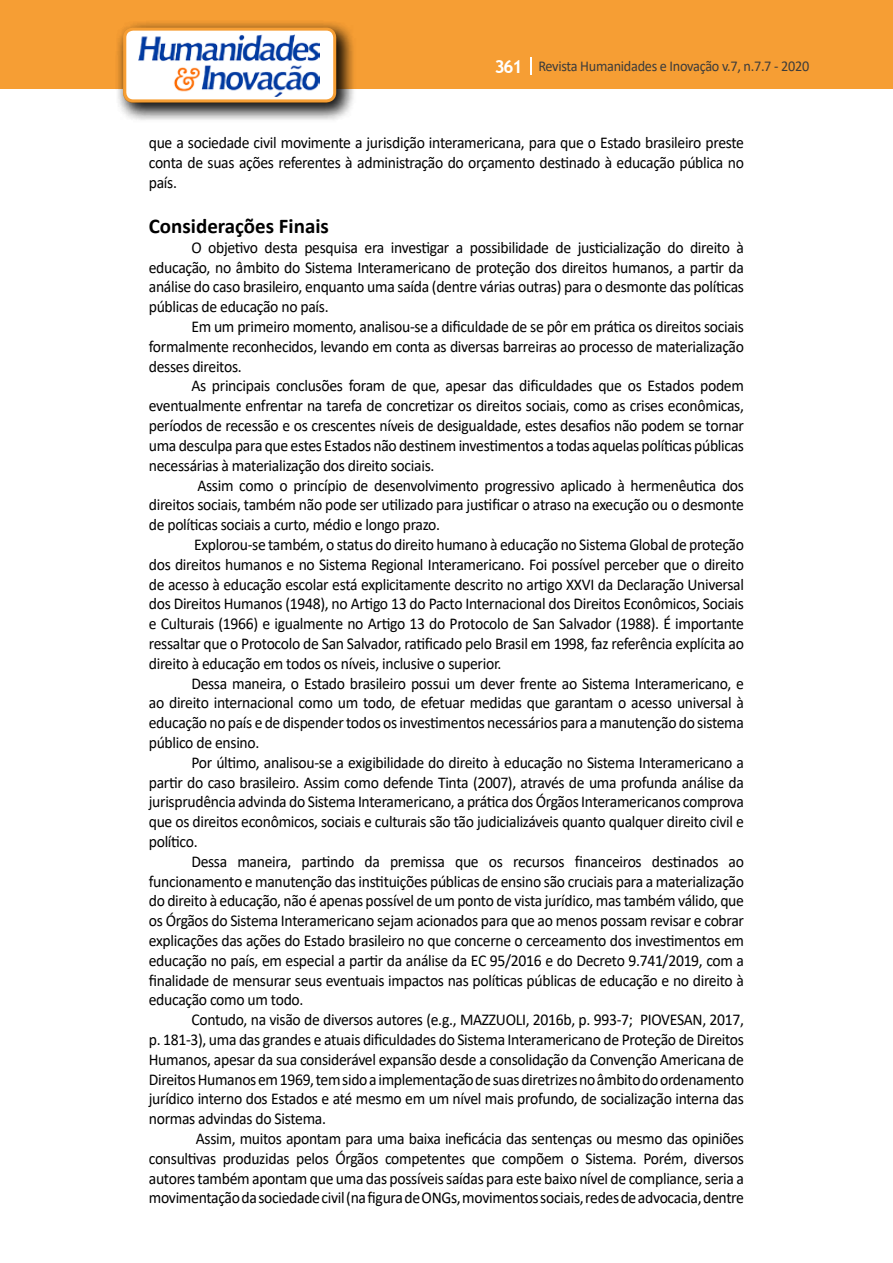
<style>
.page{position:relative;width:893px;height:1263px;background:#fff}
.page>*{position:absolute;margin:0;border:0;box-sizing:border-box;transform-origin:0 0}
.t1{font:700 21px "Calibri";color:#000}
.t2{font:16.5px/19.8px "Calibri";letter-spacing:-.02em;color:#000;text-align:justify;scale:.95 1}
.t3{font:15px "Calibri";letter-spacing:-.02em;color:#3c3c3b;scale:.95 1}
.s1{font-family:"Trebuchet MS";font-weight:700;font-size:18px;color:#fff}
</style>
<div class="page">
<div style="left:0;top:0;width:893px;height:88px;background:#f69e34"></div>
<svg style="left:530px;top:57px;width:2px;height:18px"></svg>
<div style="left:115px;top:19px;width:241px;height:103px;background:#000;opacity:.75"></div>
<div style="left:125px;top:29px;width:210px;height:72px;background:#fff;border-radius:9px"></div>
<img style="left:139px;top:35px;width:180px;height:62px">
<div style="left:123px;top:28px;width:213px;height:74px;border:3px solid #f69e34;border-radius:9px"></div>
<p class="t3" style="left:495px;top:56px;width:333px"><span class="s1">361</span> Revista Humanidades e Inovação v.7, n.7.7 - 2020</p>
<p class="t2" style="left:149px;top:133px;width:628px">que a sociedade civil movimente a jurisdição interamericana, para que o Estado brasileiro preste conta de suas ações referentes à administração do orçamento destinado à educação pública no país.</p>
<p class="t1" style="left:149px;top:211px;width:182px">Considerações Finais</p>
<p class="t2" style="left:149px;top:237px;width:628px;text-indent:43px">O objetivo desta pesquisa era investigar a possibilidade de justicialização do direito à educação, no âmbito do Sistema Interamericano de proteção dos direitos humanos, a partir da análise do caso brasileiro, enquanto uma saída (dentre várias outras) para o desmonte das políticas públicas de educação no país.</p>
<p class="t2" style="left:149px;top:316px;width:628px;text-indent:43px">Em um primeiro momento, analisou-se a dificuldade de se pôr em prática os direitos sociais formalmente reconhecidos, levando em conta as diversas barreiras ao processo de materialização desses direitos.</p>
<p class="t2" style="left:149px;top:376px;width:628px;text-indent:43px">As principais conclusões foram de que, apesar das dificuldades que os Estados podem eventualmente enfrentar na tarefa de concretizar os direitos sociais, como as crises econômicas, períodos de recessão e os crescentes níveis de desigualdade, estes desafios não podem se tornar uma desculpa para que estes Estados não destinem investimentos a todas aquelas políticas públicas necessárias à materialização dos direito sociais.</p>
<p class="t2" style="left:149px;top:475px;width:628px;text-indent:49px">Assim como o princípio de desenvolvimento progressivo aplicado à hermenêutica dos direitos sociais, também não pode ser utilizado para justificar o atraso na execução ou o desmonte de políticas sociais a curto, médio e longo prazo.</p>
<p class="t2" style="left:149px;top:534px;width:628px;text-indent:45px">Explorou-se também, o status do direito humano à educação no Sistema Global de proteção dos direitos humanos e no Sistema Regional Interamericano. Foi possível perceber que o direito de acesso à educação escolar está explicitamente descrito no artigo XXVI da Declaração Universal dos Direitos Humanos (1948), no Artigo 13 do Pacto Internacional dos Direitos Econômicos, Sociais e Culturais (1966) e igualmente no Artigo 13 do Protocolo de San Salvador (1988). É importante ressaltar que o Protocolo de San Salvador, ratificado pelo Brasil em 1998, faz referência explícita ao direito à educação em todos os níveis, inclusive o superior.</p>
<p class="t2" style="left:149px;top:673px;width:628px;text-indent:43px">Dessa maneira, o Estado brasileiro possui um dever frente ao Sistema Interamericano, e ao direito internacional como um todo, de efetuar medidas que garantam o acesso universal à educação no país e de dispender todos os investimentos necessários para a manutenção do sistema público de ensino.</p>
<p class="t2" style="left:149px;top:752px;width:628px;text-indent:43px">Por último, analisou-se a exigibilidade do direito à educação no Sistema Interamericano a partir do caso brasileiro. Assim como defende Tinta (2007), através de uma profunda análise da jurisprudência advinda do Sistema Interamericano, a prática dos Órgãos Interamericanos comprova que os direitos econômicos, sociais e culturais são tão judicializáveis quanto qualquer direito civil e político.</p>
<p class="t2" style="left:149px;top:851px;width:628px;text-indent:43px">Dessa maneira, partindo da premissa que os recursos financeiros destinados ao funcionamento e manutenção das instituições públicas de ensino são cruciais para a materialização do direito à educação, não é apenas possível de um ponto de vista jurídico, mas também válido, que os Órgãos do Sistema Interamericano sejam acionados para que ao menos possam revisar e cobrar explicações das ações do Estado brasileiro no que concerne o cerceamento dos investimentos em educação no país, em especial a partir da análise da EC 95/2016 e do Decreto 9.741/2019, com a finalidade de mensurar seus eventuais impactos nas políticas públicas de educação e no direito à educação como um todo.</p>
<p class="t2" style="left:149px;top:1009px;width:628px;text-indent:43px">Contudo, na visão de diversos autores (e.g., MAZZUOLI, 2016b, p. 993-7; PIOVESAN, 2017, p. 181-3), uma das grandes e atuais dificuldades do Sistema Interamericano de Proteção de Direitos Humanos, apesar da sua considerável expansão desde a consolidação da Convenção Americana de Direitos Humanos em 1969, tem sido a implementação de suas diretrizes no âmbito do ordenamento jurídico interno dos Estados e até mesmo em um nível mais profundo, de socialização interna das normas advindas do Sistema.</p>
<p class="t2" style="left:149px;top:1128px;width:628px;text-indent:47px">Assim, muitos apontam para uma baixa ineficácia das sentenças ou mesmo das opiniões consultivas produzidas pelos Órgãos competentes que compõem o Sistema. Porém, diversos autores também apontam que uma das possíveis saídas para este baixo nível de compliance, seria a movimentação da sociedade civil (na figura de ONGs, movimentos sociais, redes de advocacia, dentre</p>
</div>
